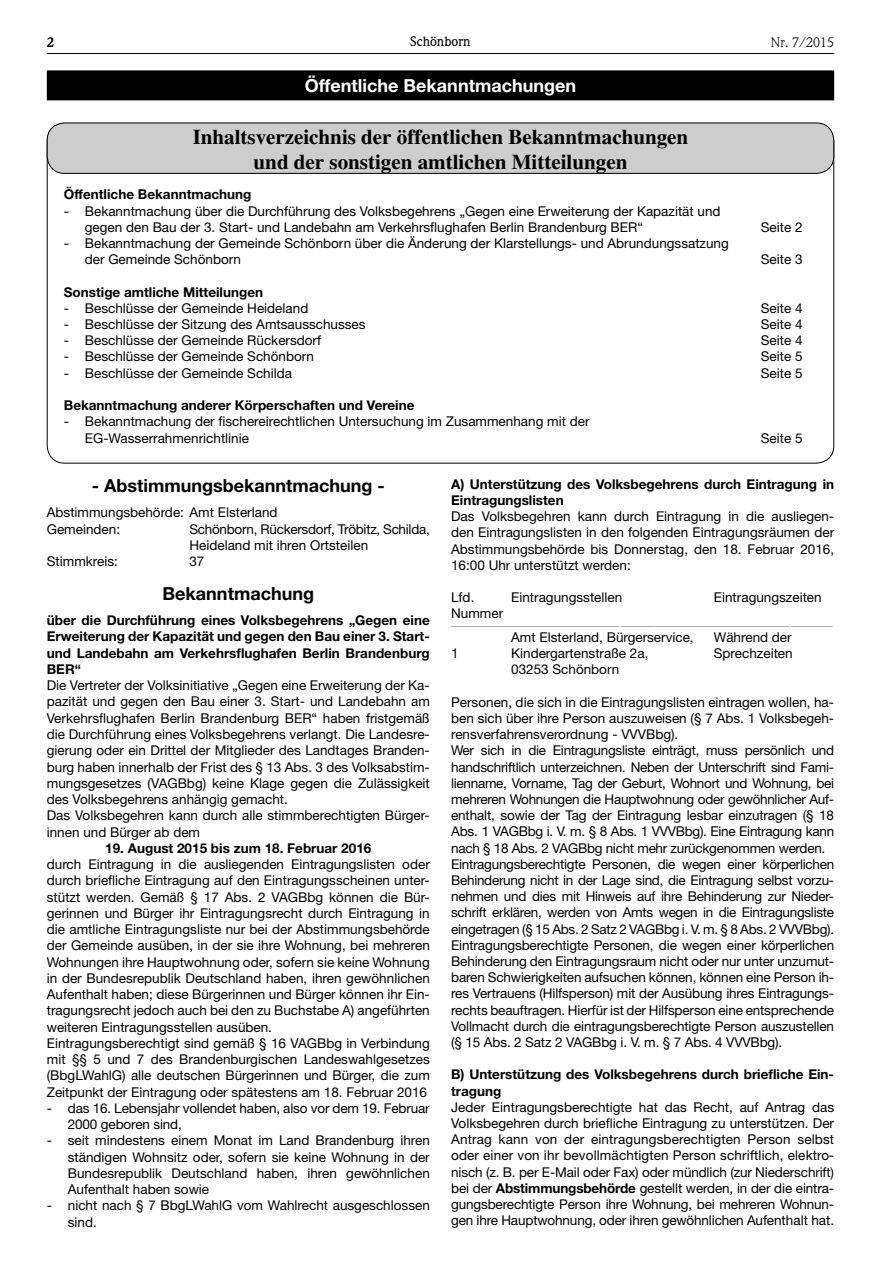
<style>
.page{position:relative;width:881px;height:1263px;background:#fff}
.page>*{position:absolute;margin:0;border:0;box-sizing:border-box;transform-origin:0 0}
.t1{font:700 21px/25.2px "Times LT";color:#000;text-align:center}
.t2{font:700 18px "Helvetica Neue LT";color:#000}
.t3{font:700 18px "Helvetica Neue LT";color:#fff}
.t4{font:13.5px/16.2px "Helvetica Neue LT";color:#000}
.t5{font:13.5px/16.2px "Helvetica Neue LT";letter-spacing:-.02em;color:#000}
.t6{font:700 13.5px/16.2px "Helvetica Neue LT";color:#000}
.t7{font:500 13.5px "Weidemann";color:#000}
.t8{font:13.5px "Weidemann";color:#000}
.t9{font:700 13.5px "Weidemann";color:#000}
.t10{font:6px "Helvetica Neue LT";color:#000}
.s1{font-weight:700}
</style>
<div class="page">
<hr style="left:47px;top:53px;width:786px;height:1px;background:#000">
<div style="left:47px;top:70px;width:786px;height:30px;background:#000"></div>
<div style="left:47px;top:123px;width:786px;height:50px;background:#cecdcd;border-radius:18px"></div>
<div style="left:47px;top:123px;width:786px;height:51px;border:1px solid #000;border-radius:18px"></div>
<p class="t9" style="left:47px;top:34px;width:9px">2</p>
<p class="t7" style="left:410px;top:34px;width:62px">Schönborn</p>
<p class="t8" style="left:770px;top:34px;width:65px">Nr. 7/2015</p>
<h2 class="t3" style="left:305px;top:74px;width:272px">Öffentliche Bekanntmachungen</h2>
<h1 class="t1" style="left:193px;top:124px;width:497px">Inhaltsverzeichnis der öffentlichen Bekanntmachungen und der sonstigen amtlichen Mitteilungen</h1>
<p class="t6" style="left:64px;top:186px;width:189px">Öffentliche Bekanntmachung</p>
<p class="t4" style="left:85px;top:203px;width:637px;text-indent:-21px">- Bekanntmachung über die Durchführung des Volksbegehrens „Gegen eine Erweiterung der Kapazität und gegen den Bau der 3. Start- und Landebahn am Verkehrsflughafen Berlin Brandenburg BER“</p>
<p class="t4" style="left:760px;top:219px;width:43px">Seite 2</p>
<p class="t4" style="left:85px;top:235px;width:645px;text-indent:-21px">- Bekanntmachung der Gemeinde Schönborn über die Änderung der Klarstellungs- und Abrundungssatzung der Gemeinde Schönborn</p>
<p class="t4" style="left:760px;top:251px;width:43px">Seite 3</p>
<p class="t6" style="left:64px;top:283px;width:201px">Sonstige amtliche Mitteilungen</p>
<p class="t4" style="left:64px;top:300px;width:246px">- Beschlüsse der Gemeinde Heideland</p>
<p class="t4" style="left:760px;top:300px;width:43px">Seite 4</p>
<p class="t4" style="left:64px;top:316px;width:303px">- Beschlüsse der Sitzung des Amtsausschusses</p>
<p class="t4" style="left:760px;top:316px;width:43px">Seite 4</p>
<p class="t4" style="left:64px;top:332px;width:259px">- Beschlüsse der Gemeinde Rückersdorf</p>
<p class="t4" style="left:760px;top:332px;width:43px">Seite 4</p>
<p class="t4" style="left:64px;top:348px;width:252px">- Beschlüsse der Gemeinde Schönborn</p>
<p class="t4" style="left:760px;top:348px;width:43px">Seite 5</p>
<p class="t4" style="left:64px;top:365px;width:230px">- Beschlüsse der Gemeinde Schilda</p>
<p class="t4" style="left:760px;top:365px;width:43px">Seite 5</p>
<p class="t6" style="left:64px;top:397px;width:352px">Bekanntmachung anderer Körperschaften und Vereine</p>
<p class="t4" style="left:85px;top:413px;width:506px;text-indent:-21px">- Bekanntmachung der fischereirechtlichen Untersuchung im Zusammenhang mit der<br>EG-Wasserrahmenrichtlinie</p>
<p class="t4" style="left:760px;top:429px;width:43px">Seite 5</p>
<h2 class="t2" style="left:92px;top:475px;width:294px">- Abstimmungsbekanntmachung -</h2>
<p class="t4" style="left:47px;top:504px;width:232px">Abstimmungsbehörde: Amt Elsterland<br>Gemeinden:</p>
<p class="t5" style="left:189px;top:520px;width:242px">Schönborn, Rückersdorf, Tröbitz, Schilda,<br>Heideland mit ihren Ortsteilen</p>
<p class="t4" style="left:47px;top:553px;width:73px">Stimmkreis:</p>
<p class="t4" style="left:189px;top:553px;width:17px">37</p>
<h2 class="t2" style="left:162px;top:583px;width:153px">Bekanntmachung</h2>
<p class="t6" style="left:47px;top:612px;width:384px;text-align:justify">über die Durchführung eines Volksbegehrens „Gegen eine Erweiterung der Kapazität und gegen den Bau einer 3. Start&shy;und Landebahn am Verkehrsflughafen Berlin Brandenburg BER“</p>
<p class="t4" style="left:47px;top:677px;width:384px">Die Vertreter der Volksinitiative „Gegen eine Erweiterung der Ka&shy;pazität und gegen den Bau einer 3. Start- und Landebahn am Verkehrsflughafen Berlin Brandenburg BER“ haben fristgemäß die Durchführung eines Volksbegehrens verlangt. Die Landesre&shy;gierung oder ein Drittel der Mitglieder des Landtages Branden&shy;burg haben innerhalb der Frist des § 13 Abs. 3 des Volksabstim&shy;mungsgesetzes (VAGBbg) keine Klage gegen die Zulässigkeit des Volksbegehrens anhängig gemacht.<br>Das Volksbegehren kann durch alle stimmberechtigten Bürger&shy;innen und Bürger ab dem</p>
<p class="t6" style="left:105px;top:839px;width:267px">19. August 2015 bis zum 18. Februar 2016</p>
<p class="t4" style="left:47px;top:856px;width:384px">durch Eintragung in die ausliegenden Eintragungslisten oder durch briefliche Eintragung auf den Eintragungsscheinen unter&shy;stützt werden. Gemäß § 17 Abs. 2 VAGBbg können die Bür&shy;gerinnen und Bürger ihr Eintragungsrecht durch Eintragung in die amtliche Eintragungsliste nur bei der Abstimmungsbehörde der Gemeinde ausüben, in der sie ihre Wohnung, bei mehreren Wohnungen ihre Hauptwohnung oder, sofern sie keine Wohnung in der Bundesrepublik Deutschland haben, ihren gewöhnlichen Aufenthalt haben; diese Bürgerinnen und Bürger können ihr Ein&shy;tragungsrecht jedoch auch bei den zu Buchstabe A) angeführten weiteren Eintragungsstellen ausüben.<br>Eintragungsberechtigt sind gemäß § 16 VAGBbg in Verbindung mit §§ 5 und 7 des Brandenburgischen Landeswahlgesetzes (BbgLWahlG) alle deutschen Bürgerinnen und Bürger, die zum Zeitpunkt der Eintragung oder spätestens am 18. Februar 2016</p>
<p class="t4" style="left:68px;top:1100px;width:363px;text-indent:-21px">- das 16. Lebensjahr vollendet haben, also vor dem 19. Februar<br>2000 geboren sind,</p>
<p class="t4" style="left:68px;top:1132px;width:363px;text-align:justify;text-indent:-21px">- seit mindestens einem Monat im Land Brandenburg ihren ständigen Wohnsitz oder, sofern sie keine Wohnung in der Bundesrepublik Deutschland haben, ihren gewöhnlichen Aufenthalt haben sowie</p>
<p class="t4" style="left:68px;top:1197px;width:363px;text-indent:-21px">- nicht nach § 7 BbgLWahlG vom Wahlrecht ausgeschlossen sind.</p>
<p class="t6" style="left:451px;top:476px;width:384px">A) Unterstützung des Volksbegehrens durch Eintragung in<br>Eintragungslisten</p>
<p class="t4" style="left:451px;top:508px;width:384px;text-align:justify">Das Volksbegehren kann durch Eintragung in die ausliegen&shy;den Eintragungslisten in den folgenden Eintragungsräumen der Abstimmungsbehörde bis Donnerstag, den 18. Februar 2016, 16:00 Uhr unterstützt werden:</p>
<p class="t4" style="left:451px;top:589px;width:25px">Lfd.</p>
<p class="t4" style="left:511px;top:589px;width:113px">Eintragungsstellen</p>
<p class="t4" style="left:713px;top:589px;width:109px">Eintragungszeiten</p>
<p class="t4" style="left:451px;top:605px;width:54px">Nummer</p>
<p class="t10" style="left:451px;top:620px;width:383px">________________________________________________________ ________________________________________________________ ______________</p>
<p class="t4" style="left:511px;top:629px;width:184px">Amt Elsterland, Bürgerservice,</p>
<p class="t4" style="left:713px;top:629px;width:79px">Während der</p>
<p class="t4" style="left:451px;top:645px;width:9px">1</p>
<p class="t4" style="left:511px;top:645px;width:139px">Kindergartenstraße 2a,</p>
<p class="t4" style="left:713px;top:645px;width:80px">Sprechzeiten</p>
<p class="t4" style="left:511px;top:661px;width:110px">03253 Schönborn</p>
<p class="t5" style="left:451px;top:694px;width:384px">Personen, die sich in die Eintragungslisten eintragen wollen, ha&shy;ben sich über ihre Person auszuweisen (§ 7 Abs. 1 Volksbegeh&shy;rensverfahrensverordnung - VVVBbg).<br>Wer sich in die Eintragungsliste einträgt, muss persönlich und handschriftlich unterzeichnen. Neben der Unterschrift sind Fami&shy;lienname, Vorname, Tag der Geburt, Wohnort und Wohnung, bei mehreren Wohnungen die Hauptwohnung oder gewöhnlicher Auf&shy;enthalt, sowie der Tag der Eintragung lesbar einzutragen (§ 18<br>Abs. 1 VAGBbg i. V. m. § 8 Abs. 1 VVVBbg). Eine Eintragung kann nach § 18 Abs. 2 VAGBbg nicht mehr zurückgenommen werden.<br>Eintragungsberechtigte Personen, die wegen einer körperlichen Behinderung nicht in der Lage sind, die Eintragung selbst vorzu&shy;nehmen und dies mit Hinweis auf ihre Behinderung zur Nieder&shy;schrift erklären, werden von Amts wegen in die Eintragungsliste eingetragen (§ 15 Abs. 2 Satz 2 VAGBbg i. V. m. § 8 Abs. 2 VVVBbg).<br>Eintragungsberechtigte Personen, die wegen einer körperlichen Behinderung den Eintragungsraum nicht oder nur unter unzumut&shy;baren Schwierigkeiten aufsuchen können, können eine Person ih&shy;res Vertrauens (Hilfsperson) mit der Ausübung ihres Eintragungs&shy;rechts beauftragen. Hierfür ist der Hilfsperson eine entsprechende Vollmacht durch die eintragungsberechtigte Person auszustellen (§ 15 Abs. 2 Satz 2 VAGBbg i. V. m. § 7 Abs. 4 VVVBbg).</p>
<p class="t6" style="left:451px;top:1066px;width:384px">B) Unterstützung des Volksbegehrens durch briefliche Ein&shy;tragung</p>
<p class="t4" style="left:451px;top:1099px;width:384px;text-align:justify">Jeder Eintragungsberechtigte hat das Recht, auf Antrag das Volksbegehren durch briefliche Eintragung zu unterstützen. Der Antrag kann von der eintragungsberechtigten Person selbst oder einer von ihr bevollmächtigten Person schriftlich, elektro&shy;nisch (z. B. per E-Mail oder Fax) oder mündlich (zur Niederschrift) bei der <span class="s1">Abstimmungsbehörde</span> gestellt werden, in der die eintra&shy;gungsberechtigte Person ihre Wohnung, bei mehreren Wohnun&shy;gen ihre Hauptwohnung, oder ihren gewöhnlichen Aufenthalt hat.</p>
</div>
